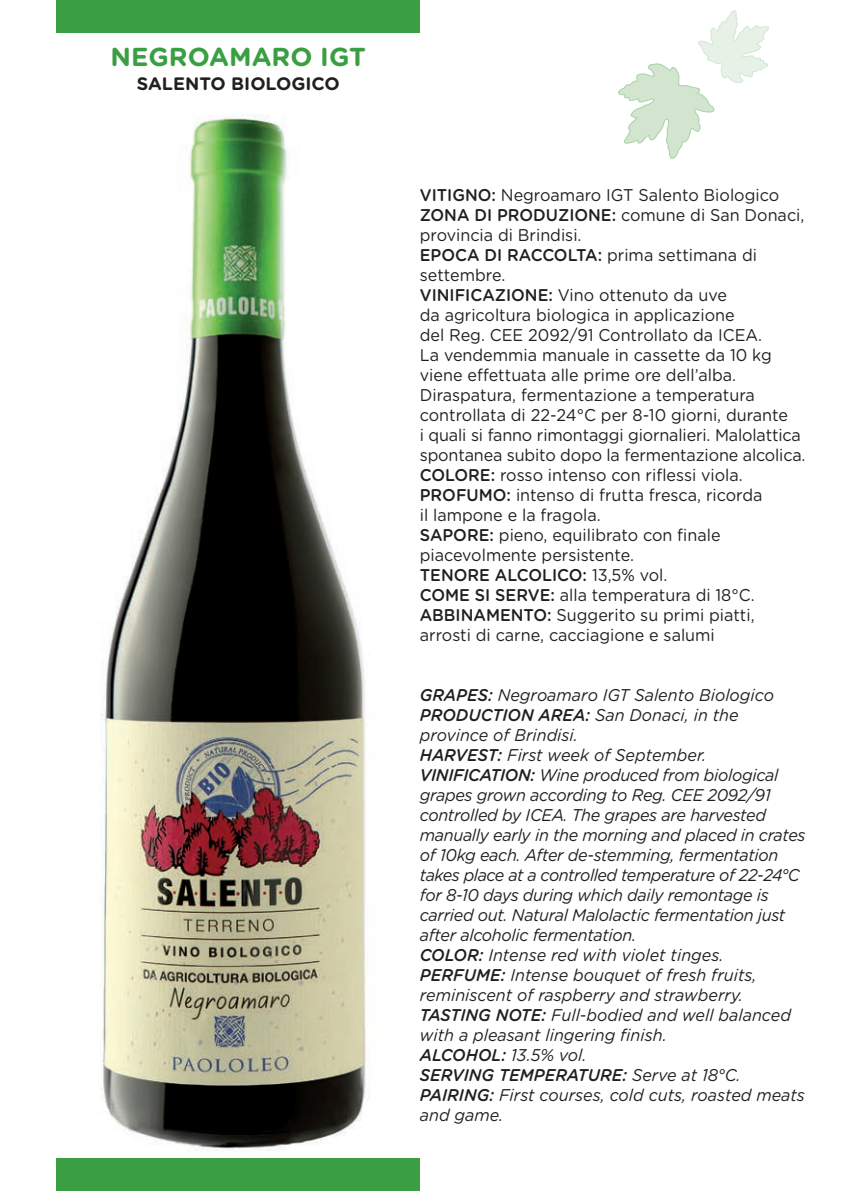
<style>
.page{position:relative;width:851px;height:1191px;background:#fff}
.page>*{position:absolute;margin:0;border:0;box-sizing:border-box;transform-origin:0 0}
.t1{font:700 26px "Gotham Rounded";color:#399f42}
.t2{font:700 18px "Gotham Rounded";color:#231f20}
.t3{font:17px/20px "Gotham Rounded";color:#231f20;scale:.95 1}
.t4{font:italic 17px/20px "Gotham Rounded";letter-spacing:-.02em;color:#231f20;scale:.95 1}
.t5{font:italic 17px/20px "Gotham Rounded";color:#231f20;scale:.95 1}
.t6{font:italic 500 17px "Gotham Rounded";color:#231f20;scale:.95 1}
.t7{font:500 17px "Gotham Rounded";color:#231f20;scale:.95 1}
.s1{font-weight:500}
.s2{font-weight:400}
</style>
<div class="page">
<img style="left:100px;top:115px;width:269px;height:1036px">
<div style="left:57px;top:0;width:363px;height:33px;background:#399f42"></div>
<div style="left:57px;top:1158px;width:363px;height:33px;background:#399f42"></div>
<svg style="left:618px;top:10px;width:151px;height:149px"></svg>
<p class="t1" style="left:110px;top:38px;width:257px">NEGROAMARO IGT</p>
<p class="t2" style="left:137px;top:71px;width:204px">SALENTO BIOLOGICO</p>
<p class="t3" style="left:420px;top:184px;width:379px"><span class="s1">VITIGNO:</span> Negroamaro IGT Salento Biologico</p>
<p class="t3" style="left:420px;top:204px;width:406px"><span class="s1">ZONA DI PRODUZIONE:</span> comune di San Donaci, provincia di Brindisi.</p>
<p class="t3" style="left:420px;top:244px;width:356px"><span class="s1">EPOCA DI RACCOLTA:</span> prima settimana di settembre.</p>
<p class="t3" style="left:420px;top:284px;width:325px"><span class="s1">VINIFICAZIONE:</span> Vino ottenuto da uve</p>
<p class="t3" style="left:420px;top:304px;width:333px">da agricoltura biologica in applicazione</p>
<p class="t3" style="left:420px;top:324px;width:362px">del Reg. CEE 2092/91 Controllato da ICEA.</p>
<p class="t3" style="left:420px;top:344px;width:372px">La vendemmia manuale in cassette da 10 kg</p>
<p class="t3" style="left:420px;top:364px;width:389px">viene effettuata alle prime ore dell’alba.<br>Diraspatura, fermentazione a temperatura controllata di 22-24°C per 8-10 giorni, durante</p>
<p class="t3" style="left:420px;top:424px;width:407px">i quali si fanno rimontaggi giornalieri. Malolattica spontanea subito dopo la fermentazione alcolica.</p>
<p class="t3" style="left:420px;top:464px;width:341px"><span class="s1">COLORE:</span> rosso intenso con riflessi viola.</p>
<p class="t3" style="left:420px;top:484px;width:362px"><span class="s1">PROFUMO:</span> intenso di frutta fresca, ricorda</p>
<p class="t3" style="left:420px;top:504px;width:192px">il lampone e la fragola.</p>
<p class="t3" style="left:420px;top:524px;width:318px"><span class="s1">SAPORE:</span> pieno, equilibrato con finale piacevolmente persistente.</p>
<p class="t7" style="left:420px;top:562px;width:262px">TENORE ALCOLICO: <span class="s2">13,5% vol.</span></p>
<p class="t3" style="left:420px;top:584px;width:354px"><span class="s1">COME SI SERVE:</span> alla temperatura di 18°C.</p>
<p class="t3" style="left:420px;top:604px;width:354px"><span class="s1">ABBINAMENTO:</span> Suggerito su primi piatti, arrosti di carne, cacciagione e salumi</p>
<p class="t5" style="left:420px;top:684px;width:374px"><span class="s1">GRAPES:</span> Negroamaro IGT Salento Biologico</p>
<p class="t5" style="left:420px;top:704px;width:337px"><span class="s1">PRODUCTION AREA:</span> San Donaci, in the province of Brindisi.</p>
<p class="t5" style="left:420px;top:744px;width:303px"><span class="s1">HARVEST:</span> First week of September.</p>
<p class="t4" style="left:420px;top:764px;width:407px"><span class="s1">VINIFICATION:</span> Wine produced from biological grapes grown according to Reg. CEE 2092/91 controlled by ICEA. The grapes are harvested manually early in the morning and placed in crates of 10kg each. After de-stemming, fermentation takes place at a controlled temperature of 22-24°C for 8-10 days during which daily remontage is carried out. Natural Malolactic fermentation just after alcoholic fermentation.</p>
<p class="t5" style="left:420px;top:944px;width:321px"><span class="s1">COLOR:</span> Intense red with violet tinges.</p>
<p class="t5" style="left:420px;top:964px;width:356px"><span class="s1">PERFUME:</span> Intense bouquet of fresh fruits, reminiscent of raspberry and strawberry.</p>
<p class="t5" style="left:420px;top:1004px;width:392px"><span class="s1">TASTING NOTE:</span> Full-bodied and well balanced with a pleasant lingering finish.</p>
<p class="t4" style="left:420px;top:1044px;width:177px"><span class="s1">ALCOHOL:</span> 13.5% vol.</p>
<p class="t6" style="left:420px;top:1062px;width:339px">SERVING TEMPERATURE: <span class="s2">Serve at 18°C.</span></p>
<p class="t5" style="left:420px;top:1084px;width:407px"><span class="s1">PAIRING:</span> First courses, cold cuts, roasted meats and game.</p>
</div>
